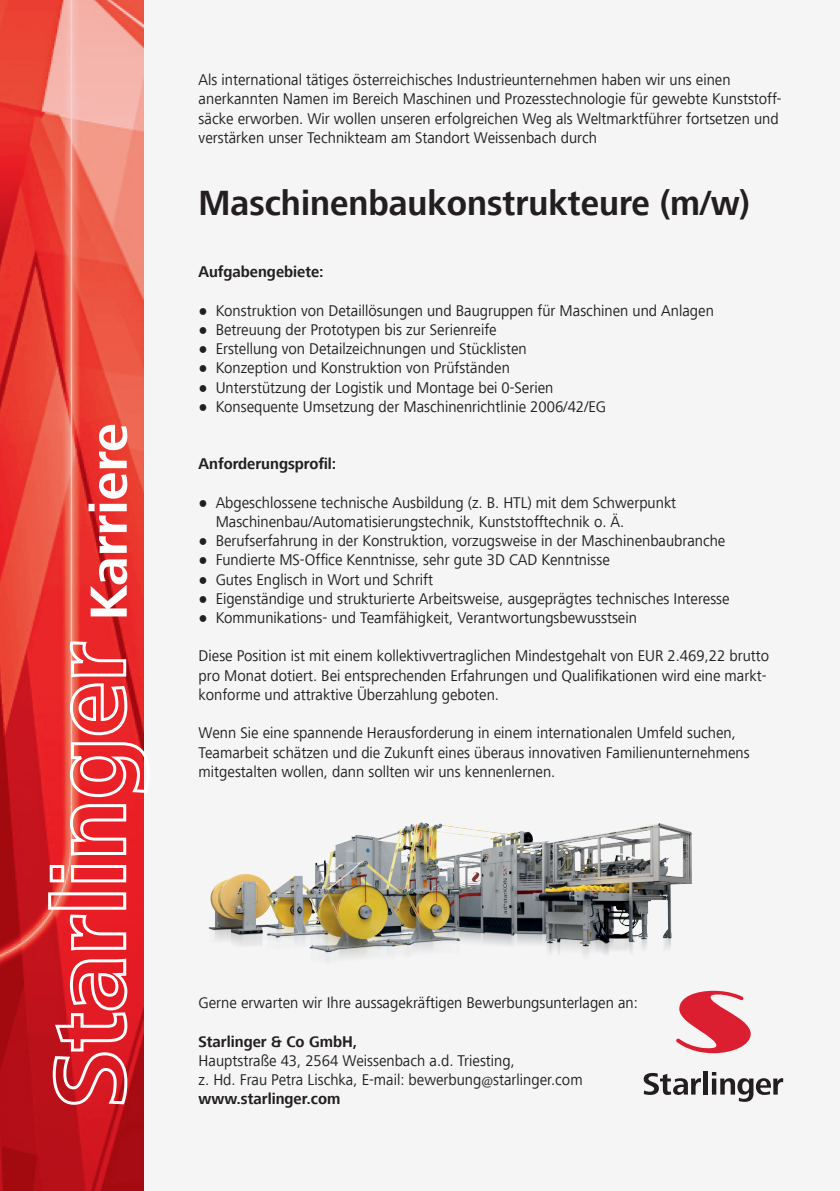
<style>
.page{position:relative;width:840px;height:1191px;background:#fff}
.page>*{position:absolute;margin:0;border:0;box-sizing:border-box;transform-origin:0 0}
.t1{font:700 54px "Frutiger Next LT";color:#fff}
.t2{font:700 36px "Frutiger Next LT";color:#231f20;scale:.95 1}
.t3{font:16px/19.2px "Frutiger Next LT";color:#231f20;scale:.95 1}
.t4{font:700 16px "Frutiger Next LT";color:#231f20;scale:.95 1}
.s1{font-family:"Arial"}
</style>
<div class="page">
<div style="left:0;top:0;width:839px;height:1191px;background:#f5f5f6"></div>
<img style="left:0;top:0;width:144px;height:1191px">
<svg style="left:676px;top:990px;width:74px;height:63px"></svg>
<svg style="left:643px;top:1073px;width:57px;height:22px"></svg>
<hr style="left:703px;top:1071px;width:4px;height:23px;background:#231f20">
<svg style="left:711px;top:1072px;width:71px;height:29px"></svg>
<svg style="left:51px;top:912px;width:78px;height:194px;background:#e1474e"></svg>
<div style="left:48px;top:892px;width:78px;height:17px;border:3px solid #fff"></div>
<svg style="left:48px;top:863px;width:80px;height:21px"></svg>
<svg style="left:68px;top:639px;width:76px;height:218px"></svg>
<img style="left:208px;top:822px;width:484px;height:169px">
<h1 class="t1" style="left:78px;top:620px;width:199px;rotate:-90deg">Karriere</h1>
<p class="t3" style="left:198px;top:70px;width:615px">Als international tätiges österreichisches Industrieunternehmen haben wir uns einen anerkannten Namen im Bereich Maschinen und Prozesstechnologie für gewebte Kunststoff&shy;säcke erworben. Wir wollen unseren erfolgreichen Weg als Weltmarktführer fortsetzen und verstärken unser Technikteam am Standort Weissenbach durch</p>
<h2 class="t2" style="left:198px;top:182px;width:581px">Maschinenbaukonstrukteure (m/w)</h2>
<p class="t4" style="left:198px;top:263px;width:133px">Aufgabengebiete:</p>
<p class="t3" style="left:198px;top:301px;width:543px"><span class="s1">●</span> Konstruktion von Detaillösungen und Baugruppen für Maschinen und Anlagen</p>
<p class="t3" style="left:198px;top:320px;width:315px"><span class="s1">●</span> Betreuung der Prototypen bis zur Serienreife</p>
<p class="t3" style="left:198px;top:339px;width:347px"><span class="s1">●</span> Erstellung von Detailzeichnungen und Stücklisten</p>
<p class="t3" style="left:198px;top:358px;width:329px"><span class="s1">●</span> Konzeption und Konstruktion von Prüfständen</p>
<p class="t3" style="left:198px;top:378px;width:375px"><span class="s1">●</span> Unterstützung der Logistik und Montage bei 0-Serien</p>
<p class="t3" style="left:198px;top:397px;width:430px"><span class="s1">●</span> Konsequente Umsetzung der Maschinenrichtlinie 2006/42/EG</p>
<p class="t4" style="left:198px;top:455px;width:146px">Anforderungsprofil:</p>
<p class="t3" style="left:215px;top:493px;width:486px;text-indent:-17px"><span class="s1">●</span> Abgeschlossene technische Ausbildung (z. B. HTL) mit dem Schwerpunkt<br>Maschinenbau/Automatisierungstechnik, Kunststofftechnik o. Ä.</p>
<p class="t3" style="left:198px;top:531px;width:555px"><span class="s1">●</span> Berufserfahrung in der Konstruktion, vorzugsweise in der Maschinenbaubranche</p>
<p class="t3" style="left:198px;top:550px;width:434px"><span class="s1">●</span> Fundierte MS-Office Kenntnisse, sehr gute 3D CAD Kenntnisse</p>
<p class="t3" style="left:198px;top:570px;width:248px"><span class="s1">●</span> Gutes Englisch in Wort und Schrift</p>
<p class="t3" style="left:198px;top:589px;width:560px"><span class="s1">●</span> Eigenständige und strukturierte Arbeitsweise, ausgeprägtes technisches Interesse</p>
<p class="t3" style="left:198px;top:608px;width:462px"><span class="s1">●</span> Kommunikations- und Teamfähigkeit, Verantwortungsbewusstsein</p>
<p class="t3" style="left:198px;top:646px;width:601px">Diese Position ist mit einem kollektivvertraglichen Mindestgehalt von EUR 2.469,22 brutto pro Monat dotiert. Bei entsprechenden Erfahrungen und Qualifikationen wird eine markt&shy;konforme und attraktive Überzahlung geboten.</p>
<p class="t3" style="left:198px;top:723px;width:581px">Wenn Sie eine spannende Herausforderung in einem internationalen Umfeld suchen,<br>Teamarbeit schätzen und die Zukunft eines überaus innovativen Familienunternehmens mitgestalten wollen, dann sollten wir uns kennenlernen.</p>
<p class="t3" style="left:198px;top:993px;width:463px">Gerne erwarten wir Ihre aussagekräftigen Bewerbungsunterlagen an:</p>
<p class="t4" style="left:198px;top:1032px;width:168px">Starlinger &amp; Co GmbH,</p>
<p class="t3" style="left:198px;top:1051px;width:405px">Hauptstraße 43, 2564 Weissenbach a.d. Triesting,<br>z. Hd. Frau Petra Lischka, E-mail: bewerbung@starlinger.com</p>
<p class="t4" style="left:198px;top:1090px;width:151px">www.starlinger.com</p>
</div>
